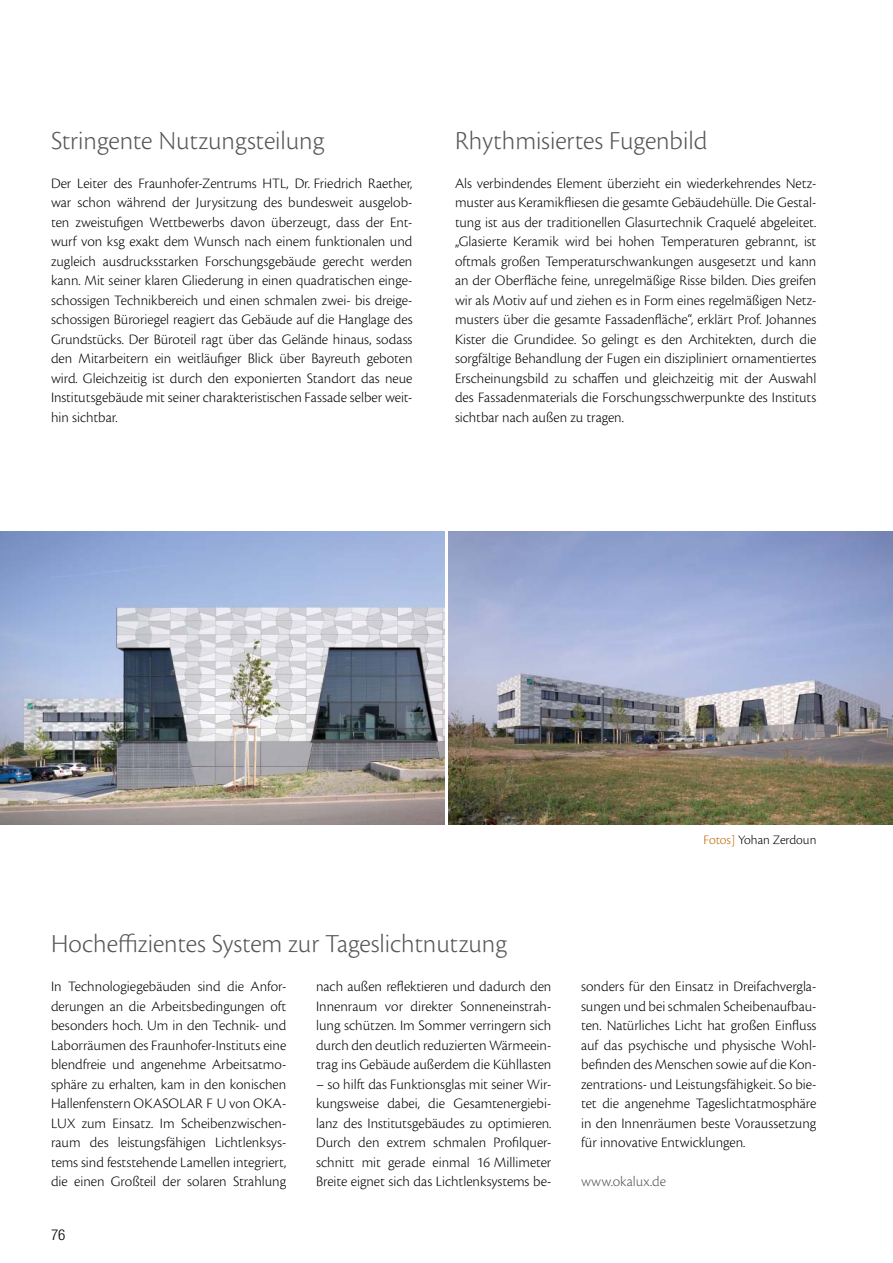
<style>
.page{position:relative;width:893px;height:1263px;background:#fff}
.page>*{position:absolute;margin:0;border:0;box-sizing:border-box;transform-origin:0 0}
.t1{font:300 27px "Cronos Pro";color:#565656}
.t2{font:300 15px/19.5px "Cronos Pro";letter-spacing:-.005em;color:#000;text-align:justify}
.t3{font:300 15px "Cronos Pro";letter-spacing:.005em;color:#565656}
.t4{font:300 condensed 15px "Helvetica Neue LT Std";color:#000}
.t5{font:300 13.5px "Cronos Pro";letter-spacing:-.005em;color:#000}
.s1{color:#be6800}
</style>
<div class="page">
<img style="left:0;top:531px;width:444px;height:294px">
<img style="left:449px;top:531px;width:444px;height:294px">
<h1 class="t1" style="left:51px;top:125px;width:275px">Stringente Nutzungsteilung</h1>
<p class="t2" style="left:51px;top:173px;width:363px">Der Leiter des Fraunhofer-Zentrums HTL, Dr. Friedrich Raether, war schon während der Jurysitzung des bundesweit ausgelob&shy;ten zweistufigen Wettbewerbs davon überzeugt, dass der Ent&shy;wurf von ksg exakt dem Wunsch nach einem funktionalen und zugleich ausdrucksstarken Forschungsgebäude gerecht werden kann. Mit seiner klaren Gliederung in einen quadratischen einge&shy;schossigen Technikbereich und einen schmalen zwei- bis dreige&shy;schossigen Büroriegel reagiert das Gebäude auf die Hanglage des Grundstücks. Der Büroteil ragt über das Gelände hinaus, sodass den Mitarbeitern ein weitläufiger Blick über Bayreuth geboten wird. Gleichzeitig ist durch den exponierten Standort das neue Institutsgebäude mit seiner charakteristischen Fassade selber weit&shy;hin sichtbar.</p>
<h1 class="t1" style="left:455px;top:125px;width:254px">Rhythmisiertes Fugenbild</h1>
<p class="t2" style="left:455px;top:173px;width:363px">Als verbindendes Element überzieht ein wiederkehrendes Netz&shy;muster aus Keramikfliesen die gesamte Gebäudehülle. Die Gestal&shy;tung ist aus der traditionellen Glasurtechnik Craquelé abgeleitet. „Glasierte Keramik wird bei hohen Temperaturen gebrannt, ist oftmals großen Temperaturschwankungen ausgesetzt und kann an der Oberfläche feine, unregelmäßige Risse bilden. Dies greifen wir als Motiv auf und ziehen es in Form eines regelmäßigen Netz&shy;musters über die gesamte Fassadenfläche“, erklärt Prof. Johannes Kister die Grundidee. So gelingt es den Architekten, durch die sorgfältige Behandlung der Fugen ein diszipliniert ornamentiertes Erscheinungsbild zu schaffen und gleichzeitig mit der Auswahl des Fassadenmaterials die Forschungsschwerpunkte des Instituts sichtbar nach außen zu tragen.</p>
<p class="t5" style="left:703px;top:832px;width:114px"><span class="s1">Fotos]</span> Yohan Zerdoun</p>
<h1 class="t1" style="left:51px;top:928px;width:458px">Hocheffizientes System zur Tageslichtnutzung</h1>
<p class="t2" style="left:51px;top:977px;width:237px">In Technologiegebäuden sind die Anfor&shy;derungen an die Arbeitsbedingungen oft besonders hoch. Um in den Technik- und Laborräumen des Fraunhofer-Instituts eine blendfreie und angenehme Arbeitsatmo&shy;sphäre zu erhalten, kam in den konischen Hallenfenstern OKASOLAR F U von OKA-LUX zum Einsatz. Im Scheibenzwischen&shy;raum des leistungsfähigen Lichtlenksys&shy;tems sind feststehende Lamellen integriert, die einen Großteil der solaren Strahlung</p>
<p class="t2" style="left:316px;top:977px;width:237px">nach außen reflektieren und dadurch den Innenraum vor direkter Sonneneinstrah&shy;lung schützen. Im Sommer verringern sich durch den deutlich reduzierten Wärmeein&shy;trag ins Gebäude außerdem die Kühllasten</p>
<p class="t2" style="left:316px;top:1074px;width:237px">– so hilft das Funktionsglas mit seiner Wir&shy;kungsweise dabei, die Gesamtenergiebi&shy;lanz des Institutsgebäudes zu optimieren.<br>Durch den extrem schmalen Profilquer&shy;schnitt mit gerade einmal 16 Millimeter Breite eignet sich das Lichtlenksystems be-</p>
<p class="t4" style="left:51px;top:1226px;width:16px">76</p>
<p class="t2" style="left:581px;top:977px;width:237px">sonders für den Einsatz in Dreifachvergla&shy;sungen und bei schmalen Scheibenaufbau&shy;ten. Natürliches Licht hat großen Einfluss auf das psychische und physische Wohl&shy;befinden des Menschen sowie auf die Kon&shy;zentrations- und Leistungsfähigkeit. So bie&shy;tet die angenehme Tageslichtatmosphäre in den Innenräumen beste Voraussetzung für innovative Entwicklungen.</p>
<p class="t3" style="left:581px;top:1173px;width:87px">www.okalux.de</p>
</div>
